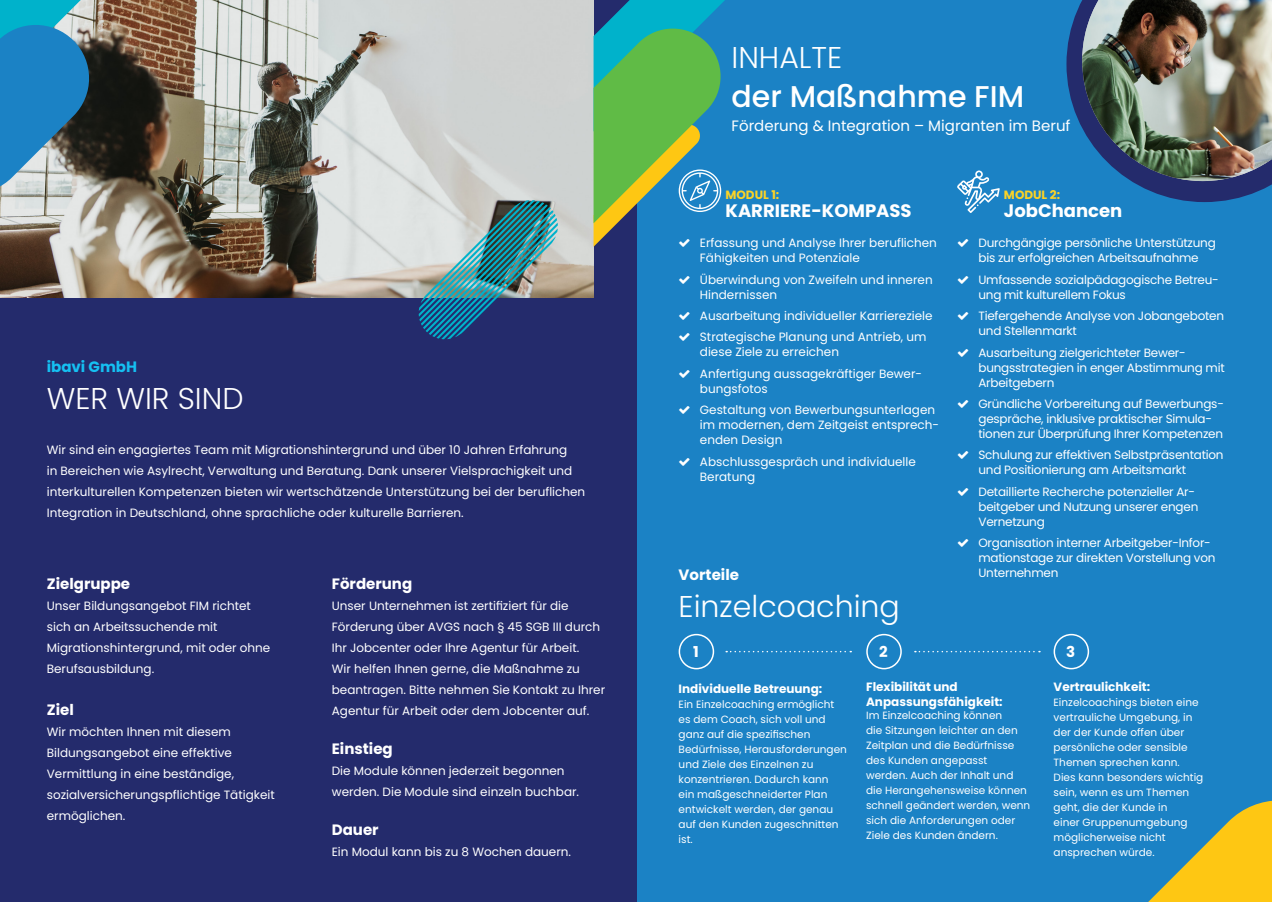
<style>
.page{position:relative;width:1272px;height:902px;background:#fff}
.page>*{position:absolute;margin:0;border:0;box-sizing:border-box;transform-origin:0 0}
.t1{font:300 30px "Poppins";color:#fff}
.t2{font:500 30px "Poppins";color:#fff}
.t3{font:700 18px "Poppins";color:#fff}
.t4{font:700 15px "Poppins";color:#fff}
.t5{font:15px "Poppins";color:#fff}
.t6{font:700 15px "Poppins";color:#15c0f2}
.t7{font:12px/21px "Poppins";color:#fff}
.t8{font:12px/15px "Poppins";letter-spacing:-.02em;color:#fff}
.t9{font:700 12px/15px "Poppins";color:#fff}
.t10{font:700 12px "Poppins";color:#fcd325}
.t11{font:10.5px/15px "Poppins";color:#fff}
</style>
<div class="page">
<div style="left:636px;top:0;width:635px;height:901px;background:#1b82c5"></div>
<div style="left:0;top:247px;width:636px;height:654px;background:#242b6c"></div>
<svg style="left:1066px;top:1px;width:205px;height:201px"></svg>
<img style="left:1082px;top:0;width:189px;height:181px">
<img style="left:0;top:0;width:593px;height:297px">
<svg style="left:1149px;top:801px;width:122px;height:100px"></svg>
<svg style="left:0;top:0;width:94px;height:209px;background:#4c91b3"></svg>
<img style="left:418px;top:200px;width:140px;height:139px">
<svg style="left:957px;top:170px;width:42px;height:43px"></svg>
<div style="left:678px;top:633px;width:36px;height:36px;border:2px solid #fff;border-radius:50%"></div>
<div style="left:866px;top:633px;width:35px;height:36px;border:2px solid #fff;border-radius:50%"></div>
<div style="left:1053px;top:633px;width:36px;height:36px;border:2px solid #fff;border-radius:50%"></div>
<svg style="left:726px;top:650px;width:125px;height:2px"></svg>
<svg style="left:914px;top:650px;width:125px;height:2px"></svg>
<svg style="left:593px;top:0;width:132px;height:247px"></svg>
<p class="t6" style="left:47px;top:358px;width:92px">ibavi GmbH</p>
<h1 class="t1" style="left:47px;top:381px;width:198px">WER WIR SIND</h1>
<p class="t7" style="left:47px;top:439px;width:540px">Wir sind ein engagiertes Team mit Migrationshintergrund und über 10 Jahren Erfahrung<br>in Bereichen wie Asylrecht, Verwaltung und Beratung. Dank unserer Vielsprachigkeit und interkulturellen Kompetenzen bieten wir wertschätzende Unterstützung bei der beruflichen Integration in Deutschland, ohne sprachliche oder kulturelle Barrieren.</p>
<p class="t4" style="left:47px;top:575px;width:85px">Zielgruppe</p>
<p class="t7" style="left:47px;top:595px;width:225px">Unser Bildungsangebot FIM richtet sich an Arbeitssuchende mit<br>Migrationshintergrund, mit oder ohne<br>Berufsausbildung.</p>
<p class="t4" style="left:47px;top:701px;width:29px">Ziel</p>
<p class="t7" style="left:47px;top:721px;width:229px">Wir möchten Ihnen mit diesem<br>Bildungsangebot eine effektive<br>Vermittlung in eine beständige, sozialversicherungspflichtige Tätigkeit ermöglichen.</p>
<p class="t4" style="left:332px;top:575px;width:82px">Förderung</p>
<p class="t7" style="left:332px;top:595px;width:275px">Unser Unternehmen ist zertifiziert für die Förderung über AVGS nach § 45 SGB III durch Ihr Jobcenter oder Ihre Agentur für Arbeit.<br>Wir helfen Ihnen gerne, die Maßnahme zu beantragen. Bitte nehmen Sie Kontakt zu Ihrer Agentur für Arbeit oder dem Jobcenter auf.</p>
<p class="t4" style="left:332px;top:740px;width:62px">Einstieg</p>
<p class="t7" style="left:332px;top:760px;width:249px">Die Module können jederzeit begonnen werden. Die Module sind einzeln buchbar.</p>
<p class="t4" style="left:332px;top:821px;width:48px">Dauer</p>
<p class="t7" style="left:332px;top:841px;width:241px">Ein Modul kann bis zu 8 Wochen dauern.</p>
<h1 class="t1" style="left:731px;top:40px;width:112px">INHALTE</h1>
<h1 class="t2" style="left:731px;top:79px;width:294px">der Maßnahme FIM</h1>
<p class="t5" style="left:731px;top:117px;width:340px">Förderung &amp; Integration – Migranten im Beruf</p>
<p class="t10" style="left:725px;top:188px;width:55px">MODUL 1:</p>
<h2 class="t3" style="left:725px;top:200px;width:188px">KARRIERE-KOMPASS</h2>
<p class="t7" style="left:700px;top:235px;width:238px;line-height:15px">Erfassung und Analyse Ihrer beruflichen<br>Fähigkeiten und Potenziale</p>
<p class="t7" style="left:700px;top:272px;width:234px;line-height:15px">Überwindung von Zweifeln und inneren<br>Hindernissen</p>
<p class="t7" style="left:700px;top:305px;width:234px;line-height:21.5px">Ausarbeitung individueller Karriereziele<br>Strategische Planung und Antrieb, um</p>
<p class="t7" style="left:700px;top:341px;width:224px">diese Ziele zu erreichen<br>Anfertigung aussagekräftiger Bewer-</p>
<p class="t7" style="left:700px;top:378px;width:237px;line-height:21.5px">bungsfotos<br>Gestaltung von Bewerbungsunterlagen</p>
<p class="t7" style="left:700px;top:417px;width:241px;line-height:15px">im modernen, dem Zeitgeist entsprech&shy;enden Design</p>
<p class="t7" style="left:700px;top:454px;width:217px;line-height:15px">Abschlussgespräch und individuelle<br>Beratung</p>
<p class="t4" style="left:678px;top:566px;width:62px">Vorteile</p>
<h1 class="t1" style="left:678px;top:589px;width:223px">Einzelcoaching</h1>
<p class="t10" style="left:1003px;top:188px;width:58px">MODUL 2:</p>
<h2 class="t3" style="left:1003px;top:201px;width:120px">JobChancen</h2>
<p class="t8" style="left:978px;top:236px;width:239px">Durchgängige persönliche Unterstützung bis zur erfolgreichen Arbeitsaufnahme</p>
<p class="t8" style="left:978px;top:272px;width:242px">Umfassende sozialpädagogische Betreu&shy;ung mit kulturellem Fokus</p>
<p class="t8" style="left:978px;top:308px;width:247px">Tiefergehende Analyse von Jobangeboten und Stellenmarkt</p>
<p class="t8" style="left:978px;top:345px;width:248px">Ausarbeitung zielgerichteter Bewer&shy;bungsstrategien in enger Abstimmung mit<br>Arbeitgebern</p>
<p class="t8" style="left:978px;top:396px;width:247px">Gründliche Vorbereitung auf Bewerbungs&shy;gespräche, inklusive praktischer Simula&shy;tionen zur Überprüfung Ihrer Kompetenzen</p>
<p class="t8" style="left:978px;top:448px;width:247px">Schulung zur effektiven Selbstpräsentation und Positionierung am Arbeitsmarkt</p>
<p class="t8" style="left:978px;top:484px;width:221px">Detaillierte Recherche potenzieller Ar&shy;beitgeber und Nutzung unserer engen<br>Vernetzung</p>
<p class="t8" style="left:978px;top:535px;width:238px">Organisation interner Arbeitgeber-Infor&shy;mationstage zur direkten Vorstellung von<br>Unternehmen</p>
<p class="t4" style="left:693px;top:642px;width:7px">1</p>
<p class="t4" style="left:879px;top:642px;width:10px">2</p>
<p class="t4" style="left:1066px;top:642px;width:11px">3</p>
<p class="t9" style="left:678px;top:681px;width:145px">Individuelle Betreuung:</p>
<p class="t11" style="left:678px;top:696px;width:170px">Ein Einzelcoaching ermöglicht es dem Coach, sich voll und ganz auf die spezifischen<br>Bedürfnisse, Herausforderungen und Ziele des Einzelnen zu konzentrieren. Dadurch kann ein maßgeschneiderter Plan entwickelt werden, der genau auf den Kunden zugeschnitten ist.</p>
<p class="t9" style="left:866px;top:678px;width:138px">Flexibilität und<br>Anpassungsfähigkeit:</p>
<p class="t11" style="left:866px;top:707px;width:166px">Im Einzelcoaching können<br>die Sitzungen leichter an den<br>Zeitplan und die Bedürfnisse des Kunden angepasst werden. Auch der Inhalt und die Herangehensweise können schnell geändert werden, wenn sich die Anforderungen oder<br>Ziele des Kunden ändern.</p>
<p class="t9" style="left:1053px;top:679px;width:98px">Vertraulichkeit:</p>
<p class="t11" style="left:1053px;top:695px;width:151px">Einzelcoachings bieten eine vertrauliche Umgebung, in der der Kunde offen über persönliche oder sensible<br>Themen sprechen kann.<br>Dies kann besonders wichtig sein, wenn es um Themen geht, die der Kunde in<br>einer Gruppenumgebung möglicherweise nicht ansprechen würde.</p>
</div>
